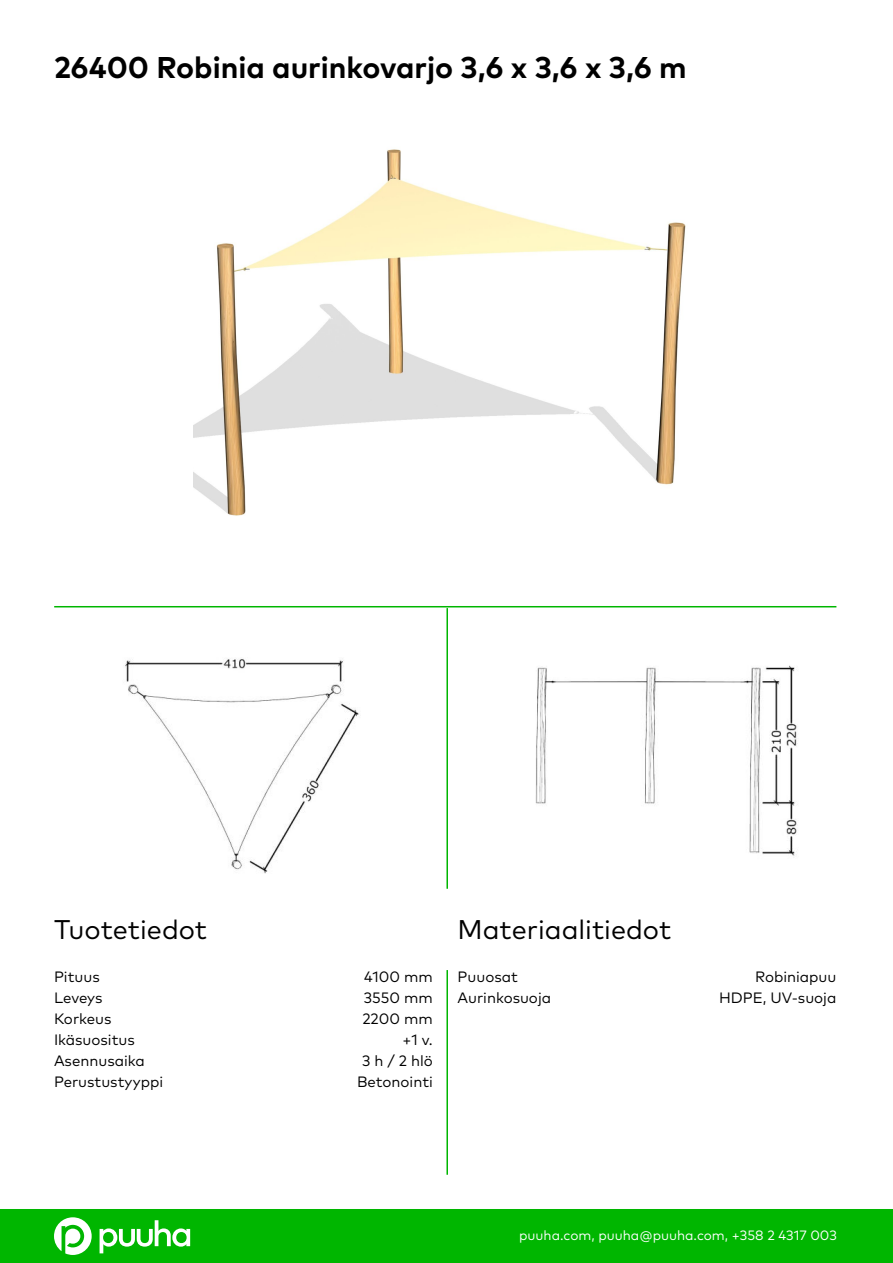
<style>
.page{position:relative;width:893px;height:1263px;background:#fff}
.page>*{position:absolute;margin:0;border:0;box-sizing:border-box;transform-origin:0 0}
.t1{font:700 30px "Mark Pro";color:#000}
.t2{font:27px "Mark Pro";color:#000}
.t3{font:15px/21px "Mark Pro";color:#000;text-align:right}
.t4{font:13.5px "Mark Pro";color:#fff}
</style>
<div class="page">
<div style="left:0;top:1209px;width:893px;height:54px;background:#00b600"></div>
<hr style="left:446px;top:970px;width:2px;height:205px;background:#00b600">
<hr style="left:446px;top:608px;width:2px;height:281px;background:#00b600">
<hr style="left:54px;top:606px;width:782px;height:1px;background:#00b600">
<svg style="left:54px;top:1217px;width:38px;height:38px"></svg>
<svg style="left:100px;top:1220px;width:90px;height:33px"></svg>
<img style="left:193px;top:149px;width:493px;height:367px">
<img style="left:125px;top:659px;width:234px;height:215px">
<img style="left:535px;top:665px;width:263px;height:191px">
<h1 class="t1" style="left:54px;top:44px;width:634px">26400 Robinia aurinkovarjo 3,6 x 3,6 x 3,6 m</h1>
<h2 class="t2" style="left:54px;top:909px;width:155px">Tuotetiedot</h2>
<h2 class="t2" style="left:458px;top:909px;width:215px">Materiaalitiedot</h2>
<p class="t3" style="left:54px;top:965px;width:111px;text-align:left">Pituus<br>Leveys<br>Korkeus<br>Ikäsuositus<br>Asennusaika<br>Perustustyyppi</p>
<p class="t3" style="left:357px;top:965px;width:77px">4100 mm<br>3550 mm<br>2200 mm +1 v.<br>3 h / 2 hlö<br>Betonointi</p>
<p class="t3" style="left:458px;top:965px;width:95px;text-align:left">Puuosat<br>Aurinkosuoja</p>
<p class="t3" style="left:719px;top:965px;width:119px">Robiniapuu<br>HDPE, UV-suoja</p>
<p class="t4" style="left:519px;top:1225px;width:319px">puuha.com, puuha@puuha.com, +358 2 4317 003</p>
</div>
